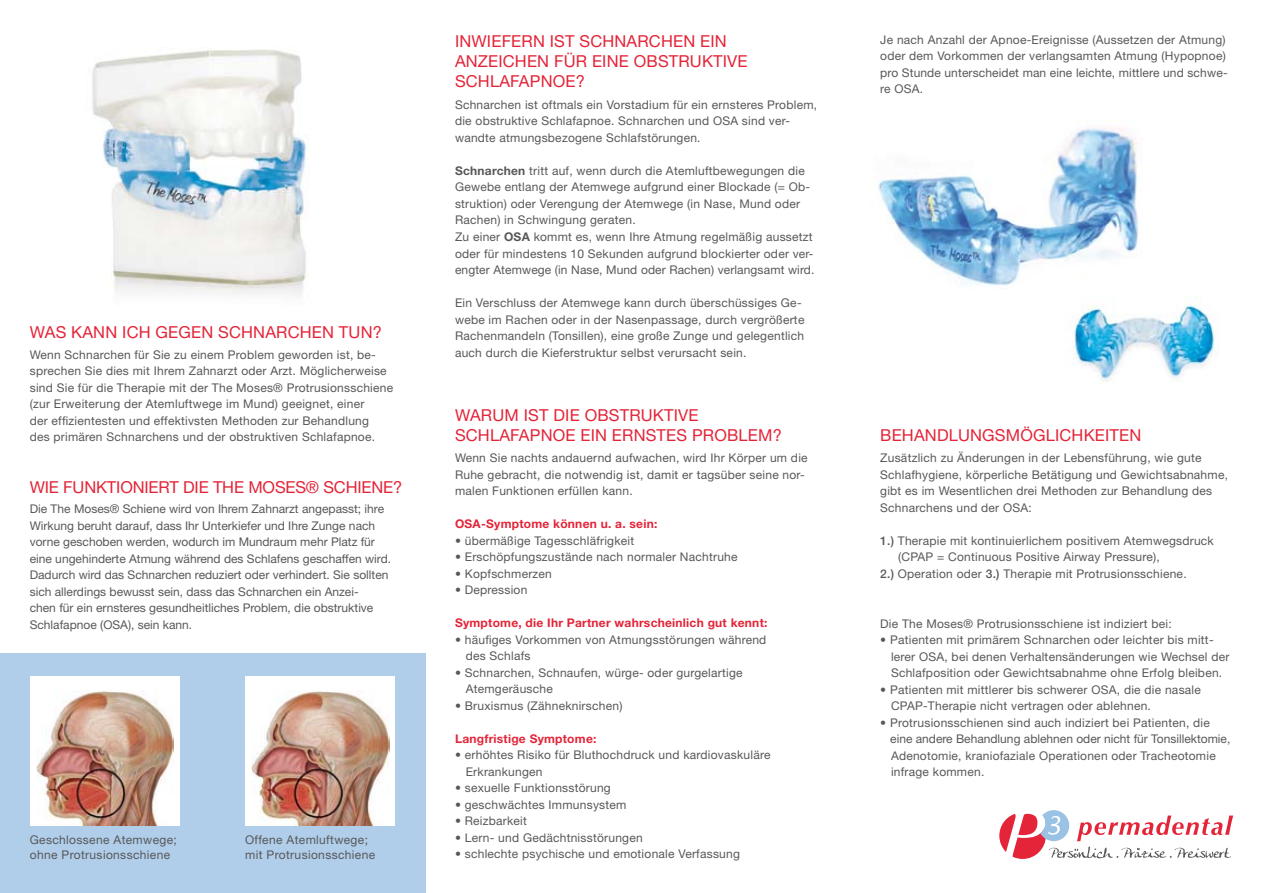
<style>
.page{position:relative;width:1263px;height:893px;background:#fff}
.page>*{position:absolute;margin:0;border:0;box-sizing:border-box;transform-origin:0 0}
.t1{font:16.5px "Helvetica Neue";letter-spacing:.01em;color:#e42438}
.t2{font:12px/16.5px "Helvetica Neue";letter-spacing:.02em;color:#58585a}
.t3{font:12px/16.5px "Helvetica Neue";color:#58585a}
.t4{font:700 12px "Helvetica Neue";letter-spacing:.02em;color:#e42438}
.s1{font-weight:700}
.s2{font-weight:500}
</style>
<div class="page">
<img style="left:1073px;top:296px;width:144px;height:87px">
<div style="left:0;top:654px;width:425px;height:239px;background:#b0cde9"></div>
<img style="left:92px;top:49px;width:215px;height:246px">
<div style="left:31px;top:676px;width:149px;height:150px;background:#fff"></div>
<img style="left:36px;top:690px;width:137px;height:136px">
<div style="left:245px;top:676px;width:150px;height:150px;background:#fff"></div>
<img style="left:252px;top:690px;width:137px;height:136px">
<svg style="left:999px;top:810px;width:234px;height:49px"></svg>
<img style="left:878px;top:128px;width:261px;height:158px">
<h1 class="t1" style="left:30px;top:323px;width:54px">Was kann</h1>
<h1 class="t1" style="left:122px;top:323px;width:46px">ich gegen</h1>
<h1 class="t1" style="left:218px;top:323px;width:36px">Schnar</h1>
<h1 class="t1" style="left:288px;top:323px;width:24px">chen</h1>
<h1 class="t1" style="left:339px;top:323px;width:12px">tun</h1>
<h1 class="t1" style="left:373px;top:323px;width:11px">?</h1>
<p class="t2" style="left:30px;top:346px;width:365px">Wenn Schnarchen für Sie zu einem Problem geworden ist, be&shy;sprechen Sie dies mit Ihrem Zahnarzt oder Arzt. Möglicherweise sind Sie für die Therapie mit der The Moses® Protrusionsschiene (zur Erweiterung der Atemluftwege im Mund) geeignet, einer<br>der effizientesten und effektivsten Methoden zur Behandlung<br>des primären Schnarchens und der obstruktiven Schlafapnoe.</p>
<h1 class="t1" style="left:30px;top:477px;width:44px">Wie funkti</h1>
<h1 class="t1" style="left:120px;top:477px;width:23px">oniert</h1>
<h1 class="t1" style="left:183px;top:477px;width:9px">die</h1>
<h1 class="t1" style="left:213px;top:477px;width:73px">The Moses</h1>
<h1 class="t1" style="left:306px;top:477px;width:50px">® Schiene</h1>
<h1 class="t1" style="left:393px;top:477px;width:11px">?</h1>
<p class="t3" style="left:30px;top:501px;width:363px">Die The Moses® Schiene wird von Ihrem Zahnarzt angepasst; ihre Wirkung beruht darauf, dass Ihr Unterkiefer und Ihre Zunge nach vorne geschoben werden, wodurch im Mundraum mehr Platz für eine ungehinderte Atmung während des Schlafens geschaffen wird.<br>Dadurch wird das Schnarchen reduziert oder verhindert. Sie sollten sich allerdings bewusst sein, dass das Schnarchen ein Anzei-<br>chen für ein ernsteres gesundheitliches Problem, die obstruktive Schlafapnoe (OSA), sein kann.</p>
<p class="t2" style="left:30px;top:832px;width:149px;line-height:15px">Geschlossene Atemwege; ohne Protrusionsschiene</p>
<p class="t2" style="left:245px;top:832px;width:132px;line-height:15px">Offene Atemluftwege; mit Protrusionsschiene</p>
<h1 class="t1" style="left:455px;top:31px;width:16px">Inwiefern</h1>
<h1 class="t1" style="left:550px;top:31px;width:9px">ist</h1>
<h1 class="t1" style="left:579px;top:31px;width:36px">Schnar</h1>
<h1 class="t1" style="left:649px;top:31px;width:24px">chen</h1>
<h1 class="t1" style="left:700px;top:31px;width:10px">ein</h1>
<h1 class="t1" style="left:455px;top:51px;width:21px">Anzei</h1>
<h1 class="t1" style="left:503px;top:51px;width:24px">chen</h1>
<h1 class="t1" style="left:554px;top:51px;width:48px">für eine</h1>
<h1 class="t1" style="left:634px;top:51px;width:24px">obstruktive</h1>
<h1 class="t1" style="left:455px;top:71px;width:35px">Schlafapn</h1>
<h1 class="t1" style="left:553px;top:71px;width:34px">oe?</h1>
<p class="t2" style="left:455px;top:96px;width:364px">Schnarchen ist oftmals ein Vorstadium für ein ernsteres Problem, die obstruktive Schlafapnoe. Schnarchen und OSA sind ver&shy;wandte atmungsbezogene Schlafstörungen.</p>
<p class="t2" style="left:455px;top:162px;width:361px"><span class="s1">Schnarchen</span> tritt auf, wenn durch die Atemluftbewegungen die Gewebe entlang der Atemwege aufgrund einer Blockade (= Ob&shy;struktion) oder Verengung der Atemwege (in Nase, Mund oder Rachen) in Schwingung geraten.<br>Zu einer <span class="s1">OSA</span> kommt es, wenn Ihre Atmung regelmäßig aussetzt oder für mindestens 10 Sekunden aufgrund blockierter oder ver&shy;engter Atemwege (in Nase, Mund oder Rachen) verlangsamt wird.</p>
<p class="t2" style="left:455px;top:294px;width:351px">Ein Verschluss der Atemwege kann durch überschüssiges Ge&shy;webe im Rachen oder in der Nasenpassage, durch vergrößerte Rachenmandeln (Tonsillen), eine große Zunge und gelegentlich auch durch die Kieferstruktur selbst verursacht sein.</p>
<h1 class="t1" style="left:455px;top:405px;width:28px">Warum</h1>
<h1 class="t1" style="left:524px;top:405px;width:9px">ist</h1>
<h1 class="t1" style="left:553px;top:405px;width:10px">die</h1>
<h1 class="t1" style="left:585px;top:405px;width:24px">obstruktive</h1>
<h1 class="t1" style="left:455px;top:425px;width:35px">Schlafapn</h1>
<h1 class="t1" style="left:553px;top:425px;width:37px">oe ein</h1>
<h1 class="t1" style="left:612px;top:425px;width:12px">ernstes</h1>
<h1 class="t1" style="left:692px;top:425px;width:47px">Problem</h1>
<h1 class="t1" style="left:773px;top:425px;width:11px">?</h1>
<p class="t2" style="left:455px;top:449px;width:354px">Wenn Sie nachts andauernd aufwachen, wird Ihr Körper um die<br>Ruhe gebracht, die notwendig ist, damit er tagsüber seine nor&shy;malen Funktionen erfüllen kann.</p>
<p class="t4" style="left:455px;top:516px;width:204px">OSA-Symptome können u. a. sein:</p>
<p class="t2" style="left:455px;top:532px;width:181px">• übermäßige Tagesschläfrigkeit</p>
<p class="t2" style="left:455px;top:548px;width:284px">• Erschöpfungszustände nach normaler Nachtruhe</p>
<p class="t2" style="left:455px;top:565px;width:98px">• Kopfschmerzen</p>
<p class="t2" style="left:455px;top:581px;width:74px">• Depression</p>
<p class="t4" style="left:455px;top:615px;width:314px">Symptome, die Ihr Partner wahrscheinlich gut kennt:</p>
<p class="t2" style="left:466px;top:631px;width:302px;text-indent:-11px">• häufiges Vorkommen von Atmungsstörungen während des Schlafs</p>
<p class="t2" style="left:466px;top:664px;width:278px;text-indent:-11px">• Schnarchen, Schnaufen, würge- oder gurgelartige<br>Atemgeräusche</p>
<p class="t2" style="left:455px;top:697px;width:169px">• Bruxismus (Zähneknirschen)</p>
<p class="t4" style="left:455px;top:731px;width:143px">Langfristige Symptome:</p>
<p class="t2" style="left:466px;top:746px;width:306px;text-indent:-11px">• erhöhtes Risiko für Bluthochdruck und kardiovaskuläre<br>Erkrankungen</p>
<p class="t2" style="left:455px;top:779px;width:157px">• sexuelle Funktionsstörung</p>
<p class="t2" style="left:455px;top:796px;width:173px">• geschwächtes Immunsystem</p>
<p class="t2" style="left:455px;top:812px;width:73px">• Reizbarkeit</p>
<p class="t2" style="left:455px;top:829px;width:189px">• Lern- und Gedächtnisstörungen</p>
<p class="t2" style="left:455px;top:845px;width:286px">• schlechte psychische und emotionale Verfassung</p>
<p class="t2" style="left:880px;top:31px;width:349px">Je nach Anzahl der Apnoe-Ereignisse (Aussetzen der Atmung) oder dem Vorkommen der verlangsamten Atmung (Hypopnoe) pro Stunde unterscheidet man eine leichte, mittlere und schwe&shy;re OSA.</p>
<h1 class="t1" style="left:880px;top:426px;width:24px">Behandlungsm</h1>
<h1 class="t1" style="left:1020px;top:426px;width:62px">öglichkeiten</h1>
<p class="t2" style="left:880px;top:450px;width:349px">Zusätzlich zu Änderungen in der Lebensführung, wie gute Schlafhygiene, körperliche Betätigung und Gewichtsabnahme, gibt es im Wesentlichen drei Methoden zur Behandlung des Schnarchens und der OSA:</p>
<p class="t2" style="left:880px;top:532px;width:335px"><span class="s2">1.)</span> Therapie mit kontinuierlichem positivem Atemwegsdruck</p>
<p class="t2" style="left:898px;top:549px;width:263px">(CPAP = Continuous Positive Airway Pressure),</p>
<p class="t2" style="left:880px;top:565px;width:308px"><span class="s2">2.)</span> Operation oder <span class="s2">3.)</span> Therapie mit Protrusionsschiene.</p>
<p class="t2" style="left:880px;top:615px;width:293px">Die The Moses® Protrusionsschiene ist indiziert bei:</p>
<p class="t2" style="left:891px;top:632px;width:340px;text-indent:-11px">• Patienten mit primärem Schnarchen oder leichter bis mitt&shy;lerer OSA, bei denen Verhaltensänderungen wie Wechsel der<br>Schlafposition oder Gewichtsabnahme ohne Erfolg bleiben.</p>
<p class="t2" style="left:891px;top:681px;width:311px;text-indent:-11px">• Patienten mit mittlerer bis schwerer OSA, die die nasale<br>CPAP-Therapie nicht vertragen oder ablehnen.</p>
<p class="t2" style="left:890px;top:714px;width:342px;text-indent:-10px">• Protrusionsschienen sind auch indiziert bei Patienten, die eine andere Behandlung ablehnen oder nicht für Tonsillektomie, Adenotomie, kraniofaziale Operationen oder Tracheotomie infrage kommen.</p>
</div>
